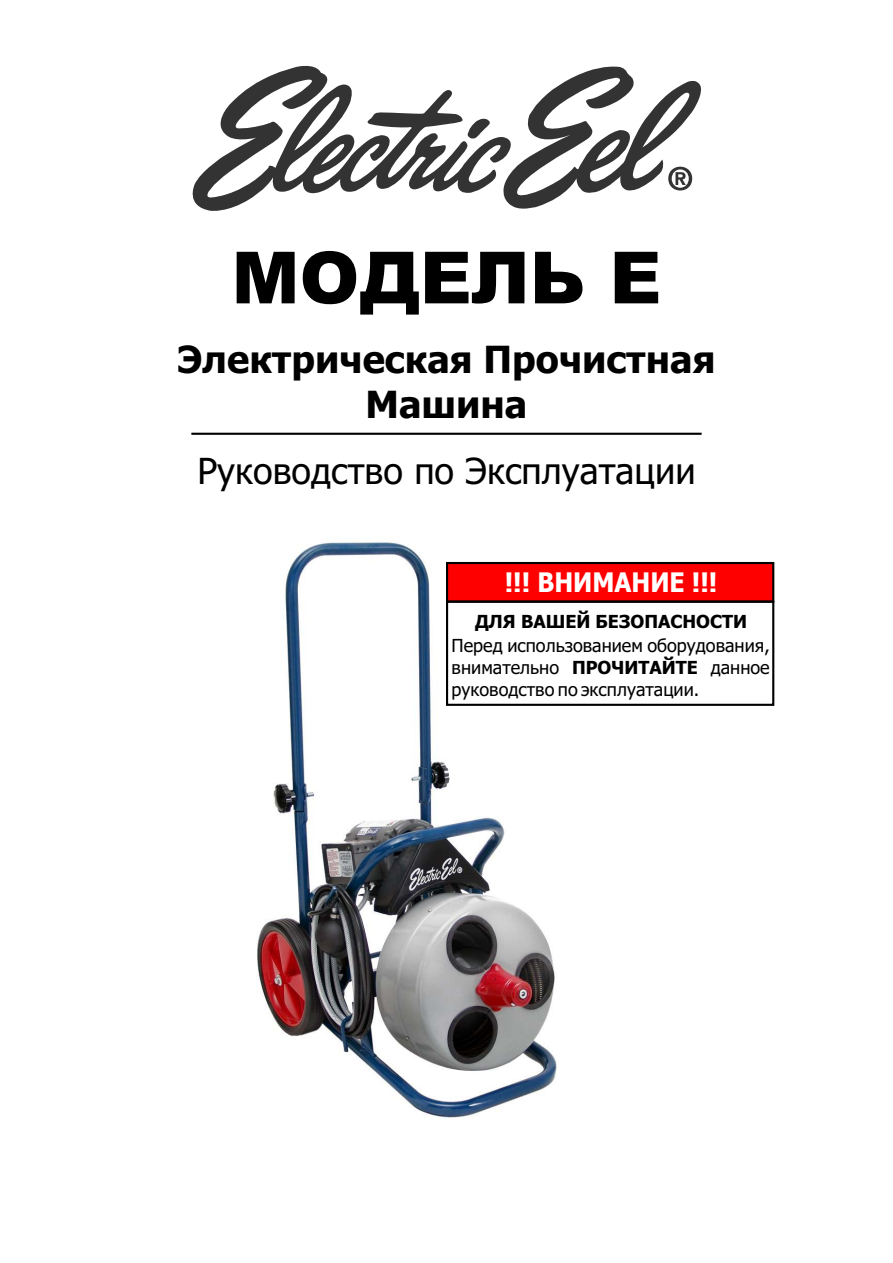
<style>
.page{position:relative;width:893px;height:1263px;background:#fff}
.page>*{position:absolute;margin:0;border:0;box-sizing:border-box;transform-origin:0 0}
.t1{font:900 72px "Arial";color:#000}
.t2{font:700 37.5px/45.3px "Tahoma";color:#000;text-align:center}
.t3{font:36px "Tahoma";color:#000}
.t4{font:700 27px "Tahoma";color:#fff;scale:.92 1}
.t5{font:18px/21.8px "Tahoma";color:#000;text-align:justify}
.t6{font:700 18px "Tahoma";color:#000}
.s1{font-weight:700}
</style>
<div class="page">
<img style="left:257px;top:542px;width:300px;height:576px">
<svg style="left:192px;top:65px;width:309px;height:146px"></svg>
<svg style="left:468px;top:117px;width:23px;height:22px"></svg>
<svg style="left:501px;top:66px;width:200px;height:143px"></svg>
<hr style="left:191px;top:433px;width:511px;height:2px;background:#000">
<svg style="left:445px;top:561px;width:330px;height:43px;background:#eb0808"></svg>
<div style="left:446px;top:601px;width:328px;height:105px;border:2px solid #000"></div>
<h1 class="t1" style="left:232px;top:252px;width:431px">МОДЕЛЬ Е</h1>
<h2 class="t2" style="left:178px;top:340px;width:539px">Электрическая Прочистная<br>Машина</h2>
<h3 class="t3" style="left:197px;top:456px;width:500px">Руководство по Эксплуатации</h3>
<h3 class="t4" style="left:505px;top:571px;width:233px">!!! ВНИМАНИЕ !!!</h3>
<p class="t6" style="left:475px;top:614px;width:273px">ДЛЯ ВАШЕЙ БЕЗОПАСНОСТИ</p>
<p class="t5" style="left:452px;top:636px;width:320px">Перед использованием оборудования, внимательно <span class="s1">ПРОЧИТАЙТЕ</span> данное руководство по эксплуатации.</p>
</div>
